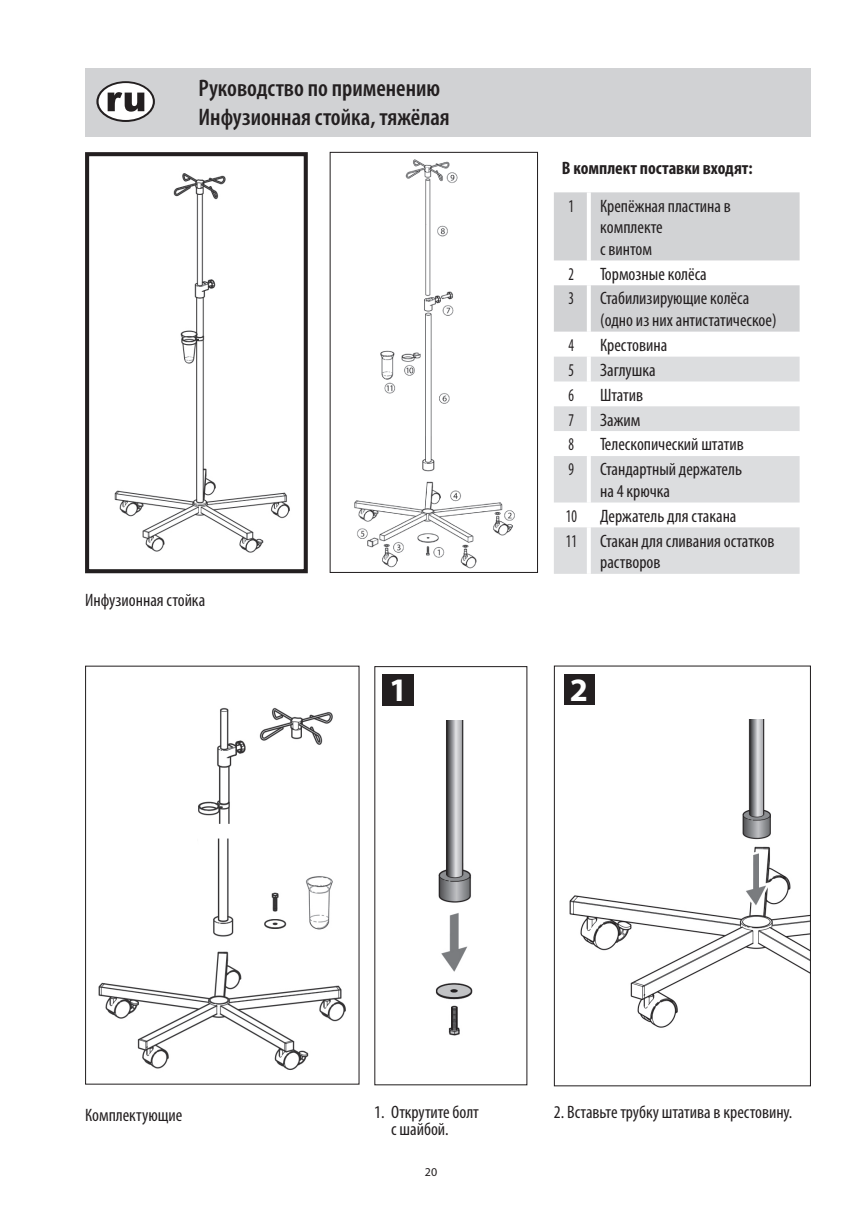
<style>
.page{position:relative;width:862px;height:1214px;background:#fff}
.page>*{position:absolute;margin:0;border:0;box-sizing:border-box;transform-origin:0 0}
.t1{font:700 32.8px "Myriad Pro";color:#fff}
.t2{font:700 32.6px "Myriad Pro";color:#fff}
.t3{font:600 condensed 24px/28.8px "Myriad Pro";color:#231f20}
.t4{font:condensed 18px/21.6px "Myriad Pro";color:#231f20}
.t5{font:700 condensed 18px "Myriad Pro";color:#231f20}
.t6{font:condensed 18px "Myriad Pro";color:#231f20;scale:.8 1}
.t7{font:12px "Myriad Pro";color:#231f20}
</style>
<div class="page">
<div style="left:85px;top:68px;width:726px;height:68px;background:#d1d2d4"></div>
<svg style="left:96px;top:81px;width:59px;height:41px"></svg>
<div style="left:99px;top:83px;width:54px;height:37px;background:#fff;border-radius:50%"></div>
<svg style="left:108px;top:92px;width:36px;height:20px"></svg>
<div style="left:85px;top:665px;width:274px;height:419px;border:1px solid #231f20"></div>
<img style="left:114px;top:173px;width:176px;height:380px">
<div style="left:85px;top:152px;width:223px;height:421px;border:4px solid #231f20"></div>
<img style="left:569px;top:719px;width:240px;height:309px">
<div style="left:554px;top:665px;width:257px;height:421px;border:1px solid #231f20"></div>
<div style="left:563px;top:674px;width:31px;height:31px;background:#231f20"></div>
<img style="left:435px;top:720px;width:38px;height:316px">
<div style="left:383px;top:674px;width:31px;height:31px;background:#231f20"></div>
<div style="left:554px;top:192px;width:245px;height:68px;background:#d2d3d5"></div>
<div style="left:554px;top:285px;width:245px;height:47px;background:#d1d2d4"></div>
<svg style="left:554px;top:356px;width:245px;height:217px;fill:#dcdddf"></svg>
<svg style="left:554px;top:431px;width:245px;height:25px"></svg>
<hr style="left:587px;top:192px;width:4px;height:68px;background:#fff">
<hr style="left:587px;top:285px;width:4px;height:47px;background:#fff">
<hr style="left:587px;top:356px;width:4px;height:25px;background:#fff">
<hr style="left:587px;top:381px;width:4px;height:25px;background:#fff">
<hr style="left:587px;top:406px;width:4px;height:25px;background:#fff">
<hr style="left:587px;top:431px;width:4px;height:25px;background:#fff">
<hr style="left:587px;top:456px;width:4px;height:46px;background:#fff">
<hr style="left:587px;top:502px;width:4px;height:25px;background:#fff">
<hr style="left:587px;top:527px;width:4px;height:46px;background:#fff">
<img style="left:354px;top:159px;width:161px;height:410px">
<div style="left:330px;top:152px;width:208px;height:421px;border:1px solid #231f20"></div>
<img style="left:98px;top:951px;width:248px;height:119px">
<img style="left:213px;top:838px;width:21px;height:99px">
<img style="left:198px;top:707px;width:135px;height:116px">
<img style="left:255px;top:876px;width:83px;height:88px">
<h3 class="t3" style="left:198px;top:74px;width:253px">Руководство по применению<br>Инфузионная стойка, тяжёлая</h3>
<p class="t4" style="left:85px;top:589px;width:122px">Инфузионная стойка</p>
<p class="t5" style="left:562px;top:158px;width:192px">В комплект поставки входят:</p>
<p class="t6" style="left:568px;top:196px;width:8px">1</p>
<p class="t4" style="left:600px;top:195px;width:132px">Крепёжная пластина в комплекте<br>с винтом</p>
<p class="t6" style="left:568px;top:264px;width:8px">2</p>
<p class="t4" style="left:600px;top:263px;width:108px">Тормозные колёса</p>
<p class="t6" style="left:568px;top:289px;width:8px">3</p>
<p class="t4" style="left:600px;top:288px;width:178px">Стабилизирующие колёса (одно из них антистатическое)</p>
<p class="t6" style="left:568px;top:335px;width:8px">4</p>
<p class="t4" style="left:600px;top:334px;width:69px">Крестовина</p>
<p class="t6" style="left:568px;top:360px;width:8px">5</p>
<p class="t4" style="left:600px;top:359px;width:57px">Заглушка</p>
<p class="t6" style="left:568px;top:385px;width:8px">6</p>
<p class="t4" style="left:600px;top:384px;width:45px">Штатив</p>
<p class="t6" style="left:568px;top:410px;width:8px">7</p>
<p class="t4" style="left:600px;top:409px;width:42px">Зажим</p>
<p class="t6" style="left:568px;top:434px;width:8px">8</p>
<p class="t4" style="left:600px;top:434px;width:145px">Телескопический штатив</p>
<p class="t6" style="left:568px;top:459px;width:8px">9</p>
<p class="t4" style="left:600px;top:459px;width:143px">Стандартный держатель на 4 крючка</p>
<p class="t6" style="left:566px;top:506px;width:15px">10</p>
<p class="t4" style="left:600px;top:505px;width:138px">Держатель для стакана</p>
<p class="t6" style="left:566px;top:531px;width:15px">11</p>
<p class="t4" style="left:600px;top:530px;width:176px">Стакан для сливания остатков растворов</p>
<h1 class="t1" style="left:389px;top:671px;width:20px">1</h1>
<h2 class="t2" style="left:570px;top:671px;width:20px">2</h2>
<p class="t4" style="left:391px;top:1103px;width:89px;line-height:16.8px;text-indent:-17px">1. Oткрутите болт с шайбой.</p>
<p class="t4" style="left:85px;top:1104px;width:99px">Комплектующие</p>
<p class="t4" style="left:554px;top:1101px;width:240px">2. Вставьте трубку штатива в крестовину.</p>
<p class="t7" style="left:425px;top:1165px;width:14px">20</p>
</div>
